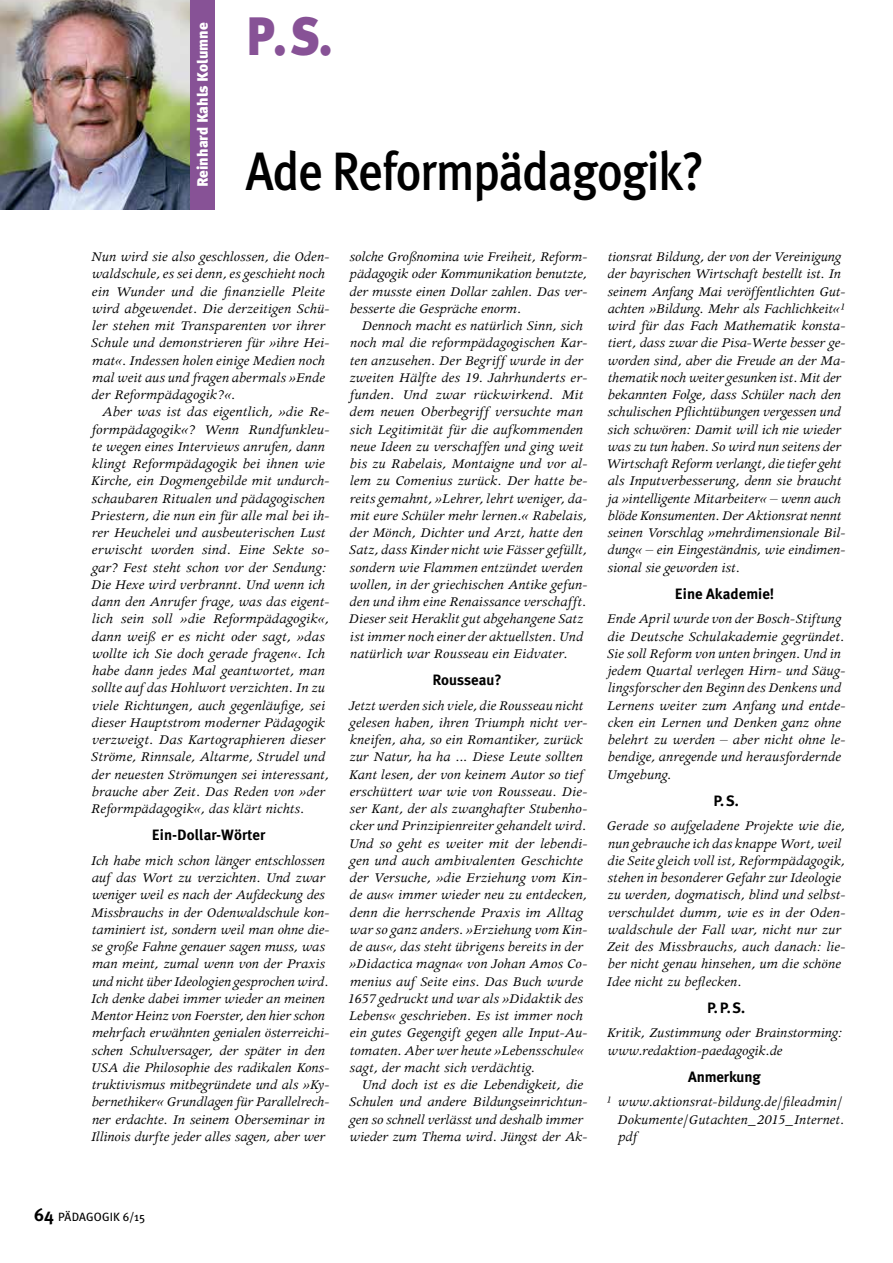
<style>
.page{position:relative;width:893px;height:1263px;background:#fff}
.page>*{position:absolute;margin:0;border:0;box-sizing:border-box;transform-origin:0 0}
.t1{font:500 54px "Meta Plus";letter-spacing:-.025em;color:#000;scale:.9 1}
.t2{font:900 54px "Meta Plus";color:#875296;scale:.9 1}
.t3{font:italic 15px/17.2px "Apollo";color:#000}
.t4{font:700 15px "Meta Plus";color:#000}
.t5{font:900 15px "Meta Plus";color:#fff}
.t6{font:12px "Meta Plus";letter-spacing:.01em;color:#000}
.s1{font-weight:700;font-size:18px}
</style>
<div class="page">
<div style="left:0;top:0;width:215px;height:209px;background:#875296"></div>
<img style="left:0;top:0;width:190px;height:209px">
<p class="t5" style="left:194px;top:187px;width:166px;rotate:-90deg">Reinhard Kahls Kolumne</p>
<h1 class="t2" style="left:246px;top:4px;width:97px">P. S.</h1>
<h1 class="t1" style="left:246px;top:140px;width:511px">Ade Reformpädagogik?</h1>
<p class="t3" style="left:91px;top:248px;width:240px">Nun wird sie also geschlossen, die Oden&shy;waldschule, es sei denn, es geschieht noch ein Wunder und die finanzielle Pleite wird abgewendet. Die derzeitigen Schü&shy;ler stehen mit Transparenten vor ihrer Schule und demonstrieren für »ihre Hei&shy;mat«. Indessen holen einige Medien noch mal weit aus und fragen abermals »Ende der Reformpädagogik?«.</p>
<p class="t3" style="left:91px;top:404px;width:240px;text-indent:11px">Aber was ist das eigentlich, »die Re&shy;formpädagogik«? Wenn Rundfunkleu&shy;te wegen eines Interviews anrufen, dann klingt Reformpädagogik bei ihnen wie Kirche, ein Dogmengebilde mit undurch&shy;schaubaren Ritualen und pädagogischen Priestern, die nun ein für alle mal bei ih&shy;rer Heuchelei und ausbeuterischen Lust erwischt worden sind. Eine Sekte so&shy;gar? Fest steht schon vor der Sendung:<br>Die Hexe wird verbrannt. Und wenn ich dann den Anrufer frage, was das eigent&shy;lich sein soll »die Reformpädagogik«, dann weiß er es nicht oder sagt, »das wollte ich Sie doch gerade fragen«. Ich habe dann jedes Mal geantwortet, man sollte auf das Hohlwort verzichten. In zu viele Richtungen, auch gegenläufige, sei dieser Hauptstrom moderner Pädagogik verzweigt. Das Kartographieren dieser Ströme, Rinnsale, Altarme, Strudel und der neuesten Strömungen sei interessant, brauche aber Zeit. Das Reden von »der Reformpädagogik«, das klärt nichts.</p>
<p class="t4" style="left:152px;top:826px;width:115px">Ein-Dollar-Wörter</p>
<p class="t3" style="left:91px;top:852px;width:240px">Ich habe mich schon länger entschlossen auf das Wort zu verzichten. Und zwar weniger weil es nach der Aufdeckung des Missbrauchs in der Odenwaldschule kon&shy;taminiert ist, sondern weil man ohne die&shy;se große Fahne genauer sagen muss, was man meint, zumal wenn von der Praxis und nicht über Ideologien gesprochen wird.<br>Ich denke dabei immer wieder an meinen Mentor Heinz von Foerster, den hier schon mehrfach erwähnten genialen österreichi&shy;schen Schulversager, der später in den USA die Philosophie des radikalen Kons&shy;truktivismus mitbegründete und als »Ky&shy;bernethiker« Grundlagen für Parallelrech&shy;ner erdachte. In seinem Oberseminar in Illinois durfte jeder alles sagen, aber wer</p>
<p class="t3" style="left:350px;top:248px;width:239px;text-align:justify">solche Großnomina wie Freiheit, Reform&shy;pädagogik oder Kommunikation benutzte, der musste einen Dollar zahlen. Das ver&shy;besserte die Gespräche enorm.</p>
<p class="t3" style="left:349px;top:317px;width:240px;text-indent:13px">Dennoch macht es natürlich Sinn, sich noch mal die reformpädagogischen Kar&shy;ten anzusehen. Der Begriff wurde in der zweiten Hälfte des 19. Jahrhunderts er&shy;funden. Und zwar rückwirkend. Mit dem neuen Oberbegriff versuchte man sich Legitimität für die aufkommenden neue Ideen zu verschaffen und ging weit bis zu Rabelais, Montaigne und vor al&shy;lem zu Comenius zurück. Der hatte be&shy;reits gemahnt, »Lehrer, lehrt weniger, da&shy;mit eure Schüler mehr lernen.« Rabelais, der Mönch, Dichter und Arzt, hatte den Satz, dass Kinder nicht wie Fässer gefüllt, sondern wie Flammen entzündet werden wollen, in der griechischen Antike gefun&shy;den und ihm eine Renaissance verschafft.<br>Dieser seit Heraklit gut abgehangene Satz ist immer noch einer der aktuellsten. Und natürlich war Rousseau ein Eidvater.</p>
<p class="t4" style="left:432px;top:671px;width:71px">Rousseau?</p>
<p class="t3" style="left:348px;top:697px;width:241px">Jetzt werden sich viele, die Rousseau nicht gelesen haben, ihren Triumph nicht ver&shy;kneifen, aha, so ein Romantiker, zurück zur Natur, ha ha ... Diese Leute sollten Kant lesen, der von keinem Autor so tief erschüttert war wie von Rousseau. Die&shy;ser Kant, der als zwanghafter Stubenho&shy;cker und Prinzipienreiter gehandelt wird.<br>Und so geht es weiter mit der lebendi&shy;gen und auch ambivalenten Geschichte der Versuche, »die Erziehung vom Kin&shy;de aus« immer wieder neu zu entdecken, denn die herrschende Praxis im Alltag war so ganz anders. »Erziehung vom Kin&shy;de aus«, das steht übrigens bereits in der »Didactica magna« von Johan Amos Co&shy;menius auf Seite eins. Das Buch wurde 1657 gedruckt und war als »Didaktik des Lebens« geschrieben. Es ist immer noch ein gutes Gegengift gegen alle Input-Au&shy;tomaten. Aber wer heute »Lebensschule« sagt, der macht sich verdächtig.</p>
<p class="t3" style="left:349px;top:1076px;width:240px;text-align:center">Und doch ist es die Lebendigkeit, die Schulen und andere Bildungseinrichtun&shy;gen so schnell verlässt und deshalb immer wieder zum Thema wird. Jüngst der Ak-</p>
<p class="t3" style="left:606px;top:248px;width:241px">tionsrat Bildung, der von der Vereinigung der bayrischen Wirtschaft bestellt ist. In seinem Anfang Mai veröffentlichten Gut&shy;achten »Bildung. Mehr als Fachlichkeit«¹ wird für das Fach Mathematik konsta&shy;tiert, dass zwar die Pisa-Werte besser ge&shy;worden sind, aber die Freude an der Ma&shy;thematik noch weiter gesunken ist. Mit der bekannten Folge, dass Schüler nach den schulischen Pflichtübungen vergessen und sich schwören: Damit will ich nie wieder was zu tun haben. So wird nun seitens der Wirtschaft Reform verlangt, die tiefer geht als Inputverbesserung, denn sie braucht ja »intelligente Mitarbeiter« – wenn auch blöde Konsumenten. Der Aktionsrat nennt seinen Vorschlag »mehrdimensionale Bil&shy;dung« – ein Eingeständnis, wie eindimen&shy;sional sie geworden ist.</p>
<p class="t4" style="left:675px;top:585px;width:101px">Eine Akademie!</p>
<p class="t3" style="left:607px;top:611px;width:240px">Ende April wurde von der Bosch-Stiftung die Deutsche Schulakademie gegründet.<br>Sie soll Reform von unten bringen. Und in jedem Quartal verlegen Hirn- und Säug&shy;lingsforscher den Beginn des Denkens und Lernens weiter zum Anfang und entde&shy;cken ein Lernen und Denken ganz ohne belehrt zu werden – aber nicht ohne le&shy;bendige, anregende und herausfordernde Umgebung.</p>
<p class="t4" style="left:713px;top:792px;width:27px">P.S.</p>
<p class="t3" style="left:607px;top:818px;width:240px">Gerade so aufgeladene Projekte wie die, nun gebrauche ich das knappe Wort, weil die Seite gleich voll ist, Reformpädagogik, stehen in besonderer Gefahr zur Ideologie zu werden, dogmatisch, blind und selbst&shy;verschuldet dumm, wie es in der Oden&shy;waldschule der Fall war, nicht nur zur Zeit des Missbrauchs, auch danach: lie&shy;ber nicht genau hinsehen, um die schöne Idee nicht zu beflecken.</p>
<p class="t4" style="left:707px;top:999px;width:40px">P.P.S.</p>
<p class="t3" style="left:607px;top:1025px;width:237px">Kritik, Zustimmung oder Brainstorming: www.redaktion-paedagogik.de</p>
<p class="t4" style="left:688px;top:1068px;width:74px">Anmerkung</p>
<p class="t3" style="left:617px;top:1094px;width:229px;text-indent:-11px">¹ www.aktionsrat-bildung.de/fileadmin/<br>Dokumente/Gutachten_2015_Internet. pdf</p>
<p class="t6" style="left:34px;top:1210px;width:113px"><span class="s1">64</span> PÄDAGOGIK 6/15</p>
</div>
